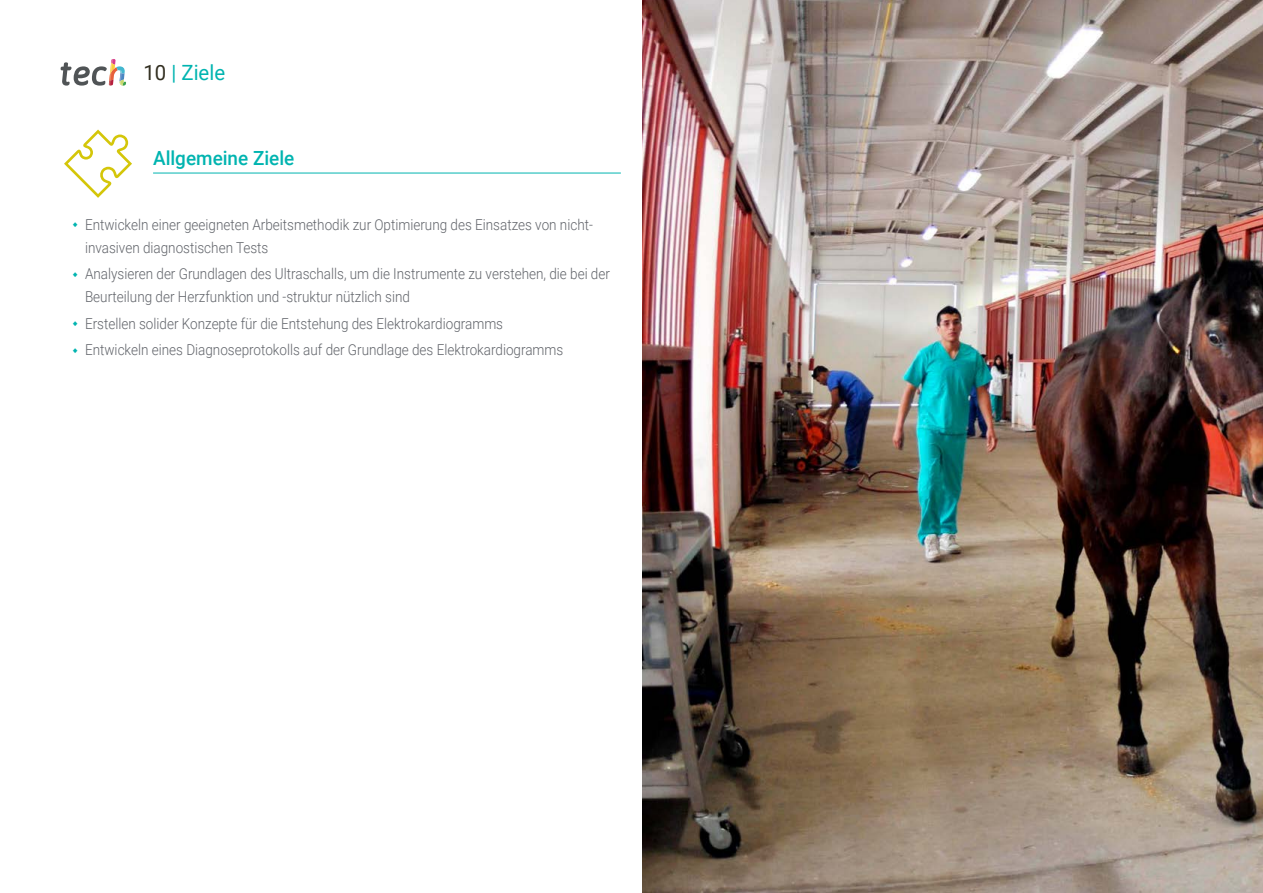
<style>
.page{position:relative;width:1263px;height:893px;background:#fff}
.page>*{position:absolute;margin:0;border:0;box-sizing:border-box;transform-origin:0 0}
.t1{font:21px "Roboto";color:#00b4b0}
.t2{font:500 19.5px "Roboto";color:#00b4b0}
.t3{font:300 15px/22.5px "Roboto";color:#61646a;scale:.9 1}
.s1{color:#312e20}
</style>
<div class="page">
<hr style="left:153px;top:173px;width:468px;height:1px;background:#00b4b0">
<svg style="left:64px;top:130px;width:68px;height:68px"></svg>
<img style="left:642px;top:0;width:621px;height:893px">
<svg style="left:61px;top:59px;width:65px;height:27px"></svg>
<h1 class="t1" style="left:144px;top:57px;width:83px"><span class="s1">10</span> | Ziele</h1>
<h2 class="t2" style="left:153px;top:144px;width:143px">Allgemeine Ziele</h2>
<p class="t3" style="left:85px;top:213px;width:566px">Entwickeln einer geeigneten Arbeitsmethodik zur Optimierung des Einsatzes von nicht&shy;invasiven diagnostischen Tests</p>
<p class="t3" style="left:85px;top:262px;width:585px">Analysieren der Grundlagen des Ultraschalls, um die Instrumente zu verstehen, die bei der<br>Beurteilung der Herzfunktion und -struktur nützlich sind</p>
<p class="t3" style="left:85px;top:309px;width:533px;line-height:26.7px">Erstellen solider Konzepte für die Entstehung des Elektrokardiogramms<br>Entwickeln eines Diagnoseprotokolls auf der Grundlage des Elektrokardiogramms</p>
</div>
